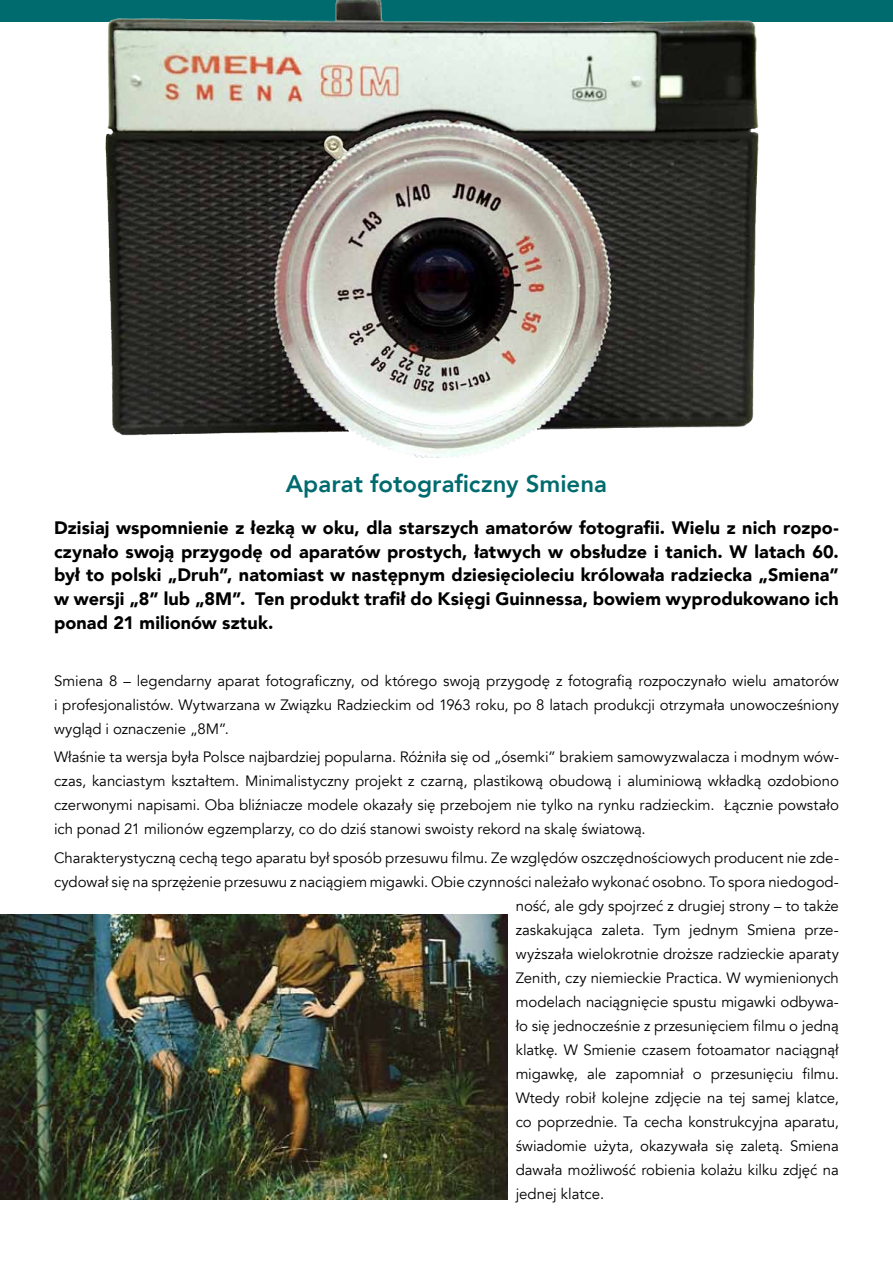
<style>
.page{position:relative;width:893px;height:1263px;background:#fff}
.page>*{position:absolute;margin:0;border:0;box-sizing:border-box;transform-origin:0 0}
.t1{font:800 24px "Avenir";color:#006b6e}
.t2{font:900 18px/24px "Avenir";letter-spacing:.005em;color:#000;text-align:justify}
.t3{font:15px/24px "Avenir";letter-spacing:-.005em;color:#000;text-align:justify}
</style>
<div class="page">
<div style="left:0;top:0;width:893px;height:22px;background:#006b6e"></div>
<img style="left:0;top:914px;width:507px;height:285px">
<img style="left:105px;top:0;width:654px;height:457px">
<h1 class="t1" style="left:286px;top:465px;width:323px">Aparat fotograficzny Smiena</h1>
<p class="t2" style="left:54px;top:515px;width:786px">Dzisiaj wspomnienie z łezką w oku, dla starszych amatorów fotografii. Wielu z nich rozpo&shy;czynało swoją przygodę od aparatów prostych, łatwych w obsłudze i tanich. W latach 60. był to polski „Druh”, natomiast w następnym dziesięcioleciu królowała radziecka „Smiena” w wersji „8” lub „8M”. Ten produkt trafił do Księgi Guinnessa, bowiem wyprodukowano ich ponad 21 milionów sztuk.</p>
<p class="t3" style="left:54px;top:669px;width:786px">Smiena 8 – legendarny aparat fotograficzny, od którego swoją przygodę z fotografią rozpoczynało wielu amatorów i profesjonalistów. Wytwarzana w Związku Radzieckim od 1963 roku, po 8 latach produkcji otrzymała unowocześniony wygląd i oznaczenie „8M”.</p>
<p class="t3" style="left:54px;top:745px;width:786px">Właśnie ta wersja była Polsce najbardziej popularna. Różniła się od „ósemki” brakiem samowyzwalacza i modnym wów&shy;czas, kanciastym kształtem. Minimalistyczny projekt z czarną, plastikową obudową i aluminiową wkładką ozdobiono czerwonymi napisami. Oba bliźniacze modele okazały się przebojem nie tylko na rynku radzieckim. Łącznie powstało ich ponad 21 milionów egzemplarzy, co do dziś stanowi swoisty rekord na skalę światową.</p>
<p class="t3" style="left:54px;top:846px;width:786px">Charakterystyczną cechą tego aparatu był sposób przesuwu filmu. Ze względów oszczędnościowych producent nie zde-</p>
<p class="t3" style="left:54px;top:870px;width:786px">cydował się na sprzężenie przesuwu z naciągiem migawki. Obie czynności należało wykonać osobno. To spora niedogod-</p>
<p class="t3" style="left:516px;top:894px;width:325px">ność, ale gdy spojrzeć z drugiej strony – to także</p>
<p class="t3" style="left:516px;top:918px;width:325px">zaskakująca zaleta. Tym jednym Smiena prze-</p>
<p class="t3" style="left:516px;top:942px;width:325px">wyższała wielokrotnie droższe radzieckie aparaty</p>
<p class="t3" style="left:516px;top:966px;width:325px">Zenith, czy niemieckie Practica. W wymienionych</p>
<p class="t3" style="left:516px;top:990px;width:325px">modelach naciągnięcie spustu migawki odbywa-</p>
<p class="t3" style="left:516px;top:1014px;width:325px">ło się jednocześnie z przesunięciem filmu o jedną</p>
<p class="t3" style="left:516px;top:1038px;width:325px">klatkę. W Smienie czasem fotoamator naciągnął</p>
<p class="t3" style="left:516px;top:1062px;width:325px">migawkę, ale zapomniał o przesunięciu filmu.</p>
<p class="t3" style="left:516px;top:1086px;width:325px">Wtedy robił kolejne zdjęcie na tej samej klatce,</p>
<p class="t3" style="left:516px;top:1110px;width:325px">co poprzednie. Ta cecha konstrukcyjna aparatu,</p>
<p class="t3" style="left:516px;top:1134px;width:325px">świadomie użyta, okazywała się zaletą. Smiena</p>
<p class="t3" style="left:516px;top:1158px;width:325px">dawała możliwość robienia kolażu kilku zdjęć na</p>
<p class="t3" style="left:516px;top:1182px;width:90px">jednej klatce.</p>
</div>
